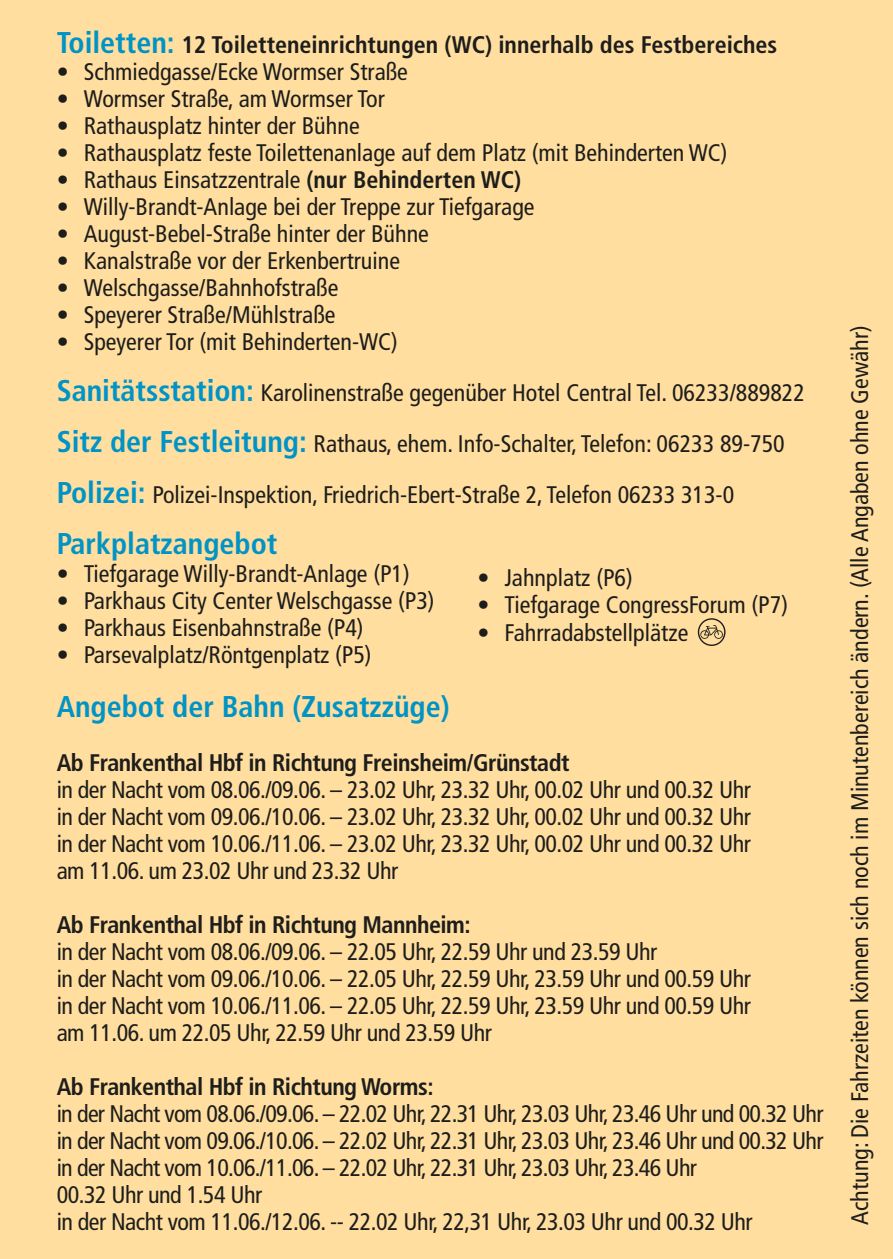
<style>
.page{position:relative;width:893px;height:1259px;background:#ffde9f}
.page>*{position:absolute;margin:0;border:0;box-sizing:border-box;transform-origin:0 0}
.t1{font:700 condensed 30px "Frutiger LT Std";color:#0093c6}
.t2{font:condensed 24px/51px "Frutiger LT Std";color:#1d1d1b}
.t3{font:condensed 24px/27px "Frutiger LT Std";letter-spacing:-.03em;color:#1d1d1b}
.t4{font:condensed 24px/27px "Frutiger LT Std";letter-spacing:-.02em;color:#1d1d1b}
.t5{font:700 condensed 24px "Frutiger LT Std";letter-spacing:-.02em;color:#1d1d1b}
.t6{font:700 condensed 24px "Frutiger LT Std";color:#1d1d1b}
.s1{font-size:30px;color:#0093c6}
.s2{font-weight:700}
.s3{font-weight:700;font-size:30px;color:#0093c6}
</style>
<div class="page">
<svg style="left:698px;top:618px;width:27px;height:28px"></svg>
<p class="t6" style="left:57px;top:31px;width:722px"><span class="s1">Toiletten:</span> 12 Toiletteneinrichtungen (WC) innerhalb des Festbereiches</p>
<p class="t2" style="left:57px;top:47px;width:353px">• Schmiedgasse/Ecke Wormser Straße</p>
<p class="t2" style="left:57px;top:74px;width:330px">• Wormser Straße, am Wormser Tor</p>
<p class="t2" style="left:57px;top:101px;width:304px">• Rathausplatz hinter der Bühne</p>
<p class="t2" style="left:57px;top:128px;width:672px">• Rathausplatz feste Toilettenanlage auf dem Platz (mit Behinderten WC)</p>
<p class="t2" style="left:57px;top:155px;width:466px">• Rathaus Einsatzzentrale <span class="s2">(nur Behinderten WC)</span></p>
<p class="t2" style="left:57px;top:182px;width:479px">• Willy-Brandt-Anlage bei der Treppe zur Tiefgarage</p>
<p class="t2" style="left:57px;top:209px;width:374px">• August-Bebel-Straße hinter der Bühne</p>
<p class="t2" style="left:57px;top:236px;width:345px">• Kanalstraße vor der Erkenbertruine</p>
<p class="t2" style="left:57px;top:263px;width:283px">• Welschgasse/Bahnhofstraße</p>
<p class="t2" style="left:57px;top:290px;width:280px">• Speyerer Straße/Mühlstraße</p>
<p class="t2" style="left:57px;top:317px;width:750px">• Speyerer Tor (mit Behinderten-WC)<br><span class="s3">Sanitätsstation:</span> Karolinenstraße gegenüber Hotel Central Tel. 06233/889822<br><span class="s3">Sitz der Festleitung:</span> Rathaus, ehem. Info-Schalter, Telefon: 06233 89-750<br><span class="s3">Polizei:</span> Polizei-Inspektion, Friedrich-Ebert-Straße 2, Telefon 06233 313-0</p>
<p class="t1" style="left:57px;top:526px;width:222px">Parkplatzangebot</p>
<p class="t2" style="left:57px;top:548px;width:355px">• Tiefgarage Willy-Brandt-Anlage (P1)</p>
<p class="t2" style="left:57px;top:575px;width:379px">• Parkhaus City Center Welschgasse (P3)</p>
<p class="t2" style="left:57px;top:602px;width:308px">• Parkhaus Eisenbahnstraße (P4)</p>
<p class="t2" style="left:57px;top:629px;width:316px">• Parsevalplatz/Röntgenplatz (P5)</p>
<p class="t1" style="left:57px;top:688px;width:394px">Angebot der Bahn (Zusatzzüge)</p>
<p class="t5" style="left:57px;top:748px;width:514px">Ab Frankenthal Hbf in Richtung Freinsheim/Grünstadt</p>
<p class="t2" style="left:57px;top:776px;width:696px;line-height:27px;text-align:justify">in der Nacht vom 08.06./09.06. – 23.02 Uhr, 23.32 Uhr, 00.02 Uhr und 00.32 Uhr in der Nacht vom 09.06./10.06. – 23.02 Uhr, 23.32 Uhr, 00.02 Uhr und 00.32 Uhr in der Nacht vom 10.06./11.06. – 23.02 Uhr, 23.32 Uhr, 00.02 Uhr und 00.32 Uhr am 11.06. um 23.02 Uhr und 23.32 Uhr</p>
<p class="t5" style="left:57px;top:910px;width:415px">Ab Frankenthal Hbf in Richtung Mannheim:</p>
<p class="t4" style="left:57px;top:938px;width:696px">in der Nacht vom 08.06./09.06. – 22.05 Uhr, 22.59 Uhr und 23.59 Uhr<br>in der Nacht vom 09.06./10.06. – 22.05 Uhr, 22.59 Uhr, 23.59 Uhr und 00.59 Uhr in der Nacht vom 10.06./11.06. – 22.05 Uhr, 22.59 Uhr, 23.59 Uhr und 00.59 Uhr am 11.06. um 22.05 Uhr, 22.59 Uhr und 23.59 Uhr</p>
<p class="t5" style="left:57px;top:1072px;width:378px">Ab Frankenthal Hbf in Richtung Worms:</p>
<p class="t3" style="left:57px;top:1100px;width:768px">in der Nacht vom 08.06./09.06. – 22.02 Uhr, 22.31 Uhr, 23.03 Uhr, 23.46 Uhr und 00.32 Uhr in der Nacht vom 09.06./10.06. – 22.02 Uhr, 22.31 Uhr, 23.03 Uhr, 23.46 Uhr und 00.32 Uhr in der Nacht vom 10.06./11.06. – 22.02 Uhr, 22.31 Uhr, 23.03 Uhr, 23.46 Uhr<br>00.32 Uhr und 1.54 Uhr<br>in der Nacht vom 11.06./12.06. -- 22.02 Uhr, 22,31 Uhr, 23.03 Uhr und 00.32 Uhr</p>
<p class="t2" style="left:478px;top:553px;width:157px">• Jahnplatz (P6)</p>
<p class="t2" style="left:478px;top:580px;width:312px">• Tiefgarage CongressForum (P7)</p>
<p class="t2" style="left:478px;top:607px;width:212px">• Fahrradabstellplätze</p>
<p class="t2" style="left:834px;top:1224px;width:900px;rotate:-90deg">Achtung: Die Fahrzeiten können sich noch im Minutenbereich ändern. (Alle Angaben ohne Gewähr)</p>
</div>
